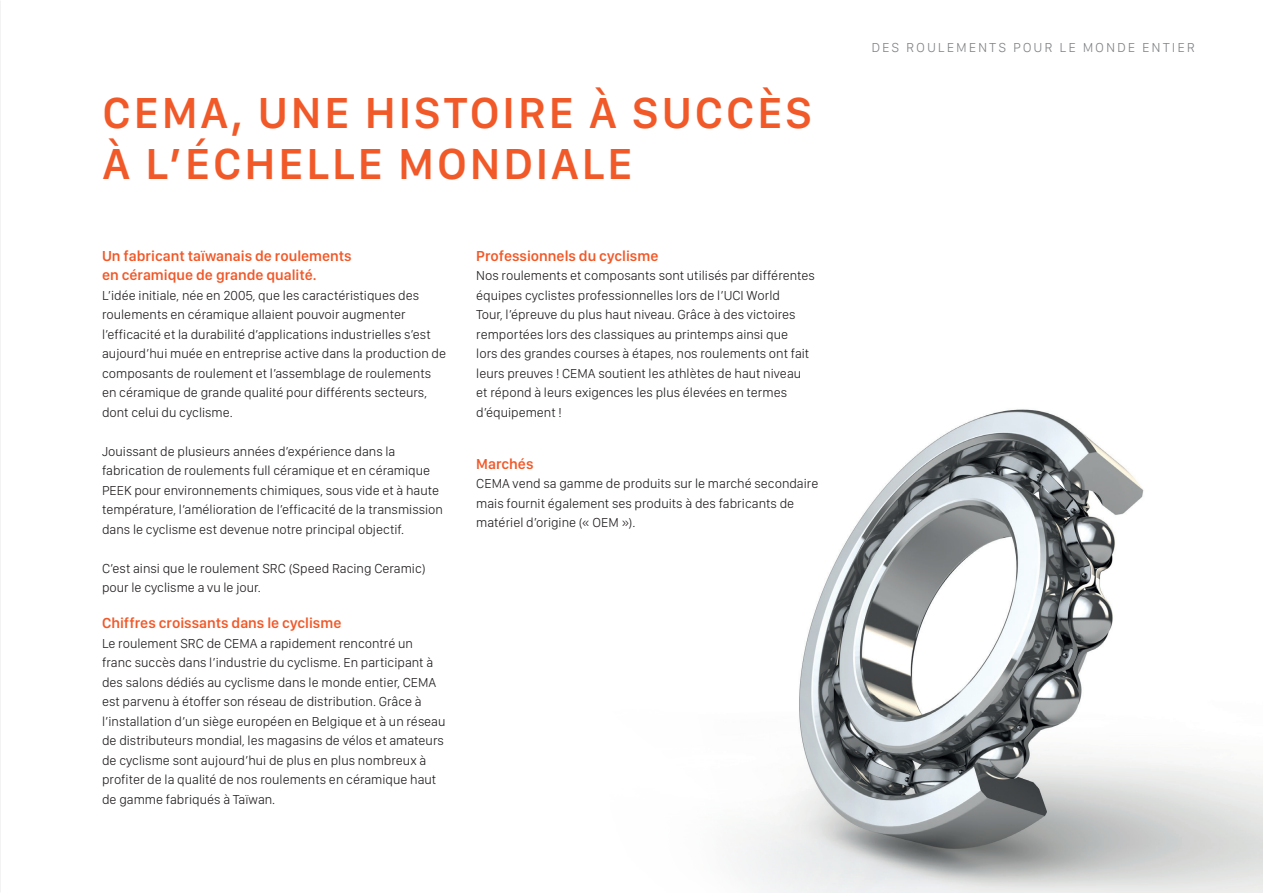
<style>
.page{position:relative;width:1263px;height:893px;background:#fff}
.page>*{position:absolute;margin:0;border:0;box-sizing:border-box;transform-origin:0 0}
.t1{font:600 45px/51px "San Francisco Text";letter-spacing:.05em;color:#f15929}
.t2{font:600 15px/19.5px "San Francisco Display";color:#f15929}
.t3{font:300 13.5px/19.5px "San Francisco Display";color:#231f20}
.t4{font:300 13.5px "San Francisco Text";letter-spacing:.14em;color:#808285}
</style>
<div class="page">
<img style="left:0;top:0;width:1px;height:893px">
<img style="left:735px;top:409px;width:528px;height:484px">
<img style="left:0;top:330px;width:1px;height:563px">
<h1 class="t1" style="left:102px;top:91px;width:712px">CEMA, UNE HISTOIRE À SUCCÈS<br>À L’ÉCHELLE MONDIALE</h1>
<p class="t2" style="left:102px;top:247px;width:251px">Un fabricant taïwanais de roulements en céramique de grande qualité.</p>
<p class="t3" style="left:102px;top:287px;width:345px">L’idée initiale, née en 2005, que les caractéristiques des roulements en céramique allaient pouvoir augmenter l’efficacité et la durabilité d’applications industrielles s’est aujourd’hui muée en entreprise active dans la production de composants de roulement et l’assemblage de roulements en céramique de grande qualité pour différents secteurs, dont celui du cyclisme.</p>
<p class="t3" style="left:102px;top:443px;width:342px">Jouissant de plusieurs années d’expérience dans la fabrication de roulements full céramique et en céramique PEEK pour environnements chimiques, sous vide et à haute température, l’amélioration de l’efficacité de la transmission dans le cyclisme est devenue notre principal objectif.</p>
<p class="t3" style="left:102px;top:560px;width:325px">C’est ainsi que le roulement SRC (Speed Racing Ceramic) pour le cyclisme a vu le jour.</p>
<p class="t2" style="left:102px;top:615px;width:241px">Chiffres croissants dans le cyclisme</p>
<p class="t3" style="left:102px;top:634px;width:345px">Le roulement SRC de CEMA a rapidement rencontré un franc succès dans l’industrie du cyclisme. En participant à des salons dédiés au cyclisme dans le monde entier, CEMA est parvenu à étoffer son réseau de distribution. Grâce à l’installation d’un siège européen en Belgique et à un réseau de distributeurs mondial, les magasins de vélos et amateurs de cyclisme sont aujourd’hui de plus en plus nombreux à profiter de la qualité de nos roulements en céramique haut de gamme fabriqués à Taïwan.</p>
<p class="t2" style="left:476px;top:247px;width:184px">Professionnels du cyclisme</p>
<p class="t3" style="left:476px;top:267px;width:340px">Nos roulements et composants sont utilisés par différentes équipes cyclistes professionnelles lors de l’UCI World<br>Tour, l’épreuve du plus haut niveau. Grâce à des victoires remportées lors des classiques au printemps ainsi que<br>lors des grandes courses à étapes, nos roulements ont fait leurs preuves ! CEMA soutient les athlètes de haut niveau et répond à leurs exigences les plus élevées en termes d’équipement !</p>
<p class="t2" style="left:476px;top:455px;width:59px">Marchés</p>
<p class="t3" style="left:476px;top:475px;width:344px">CEMA vend sa gamme de produits sur le marché secondaire mais fournit également ses produits à des fabricants de matériel d’origine (« OEM »).</p>
<p class="t4" style="left:871px;top:39px;width:325px">DES ROULEMENTS POUR LE MONDE ENTIER</p>
</div>
